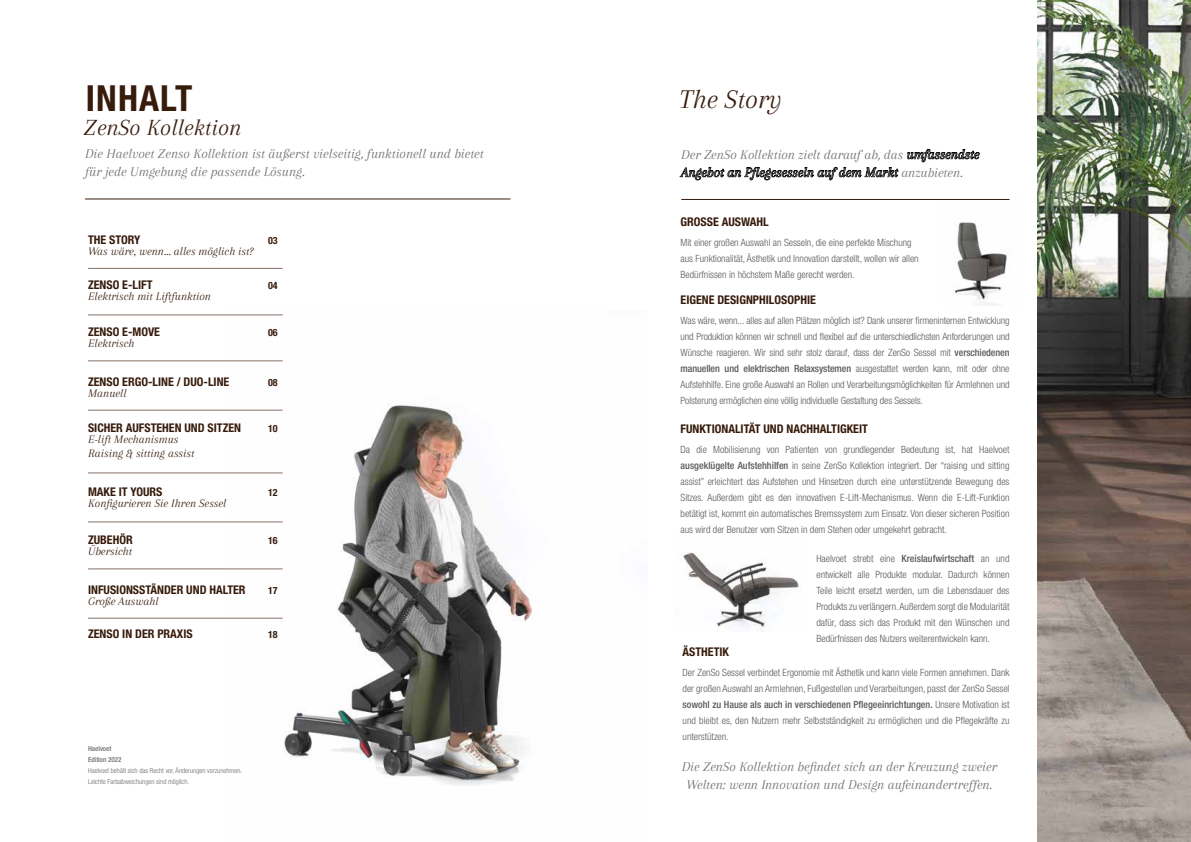
<style>
.page{position:relative;width:1191px;height:842px;background:#fff}
.page>*{position:absolute;margin:0;border:0;box-sizing:border-box;transform-origin:0 0}
.t1{font:700 condensed 36px "Helvetica Neue LT Std";letter-spacing:.03em;color:#371b0b}
.t2{font:italic 28px "Arapey";color:#371b0b}
.t3{font:italic 24px "Arapey";color:#371b0b}
.t4{font:italic 14px/18px "Arapey";color:#6d6e71}
.t5{font:700 condensed 12px "Helvetica Neue LT Std";color:#371b0b}
.t6{font:italic 12px/14px "Arapey";color:#371b0b}
.t7{font:300 condensed 10px/16px "Helvetica Neue LT Std";color:#58595b;text-align:justify}
.t8{font:700 condensed 10px "Helvetica Neue LT Std";color:#371b0b}
.t9{font:300 condensed 7px/11px "Helvetica Neue LT Std";color:#6d6e71}
.t10{font:500 condensed 7px/11px "Helvetica Neue LT Std";color:#6d6e71}
.s1{color:#000}
.s2{font-weight:500}
</style>
<div class="page">
<img style="left:1037px;top:0;width:154px;height:842px">
<img style="left:681px;top:552px;width:118px;height:75px">
<img style="left:227px;top:314px;width:308px;height:471px">
<img style="left:955px;top:199px;width:55px;height:107px">
<hr style="left:88px;top:268px;width:195px;height:1px;background:#887167">
<hr style="left:88px;top:315px;width:195px;height:1px;background:#887167">
<hr style="left:88px;top:361px;width:195px;height:1px;background:#887167">
<hr style="left:88px;top:410px;width:195px;height:1px;background:#887167">
<hr style="left:88px;top:473px;width:195px;height:1px;background:#887167">
<hr style="left:85px;top:199px;width:425px;height:1px;background:#371b0b">
<hr style="left:88px;top:569px;width:195px;height:1px;background:#887167">
<hr style="left:88px;top:522px;width:195px;height:1px;background:#887167">
<hr style="left:88px;top:618px;width:195px;height:1px;background:#887167">
<hr style="left:681px;top:199px;width:328px;height:1px;background:#371b0b">
<h1 class="t1" style="left:86px;top:76px;width:108px">INHALT</h1>
<h3 class="t3" style="left:84px;top:114px;width:159px">ZenSo Kollektion</h3>
<h3 class="t4" style="left:85px;top:145px;width:400px">Die Haelvoet Zenso Kollektion ist äußerst vielseitig, funktionell und bietet für jede Umgebung die passende Lösung.</h3>
<p class="t5" style="left:88px;top:232px;width:54px">THE STORY</p>
<p class="t8" style="left:268px;top:234px;width:11px">03</p>
<p class="t6" style="left:88px;top:244px;width:167px">Was wäre, wenn… alles möglich ist?</p>
<p class="t5" style="left:88px;top:277px;width:66px">ZENSO E-LIFT</p>
<p class="t8" style="left:268px;top:279px;width:11px">04</p>
<p class="t6" style="left:88px;top:289px;width:124px">Elektrisch mit Liftfunktion</p>
<p class="t5" style="left:88px;top:324px;width:73px">ZENSO E-MOVE</p>
<p class="t8" style="left:268px;top:326px;width:11px">06</p>
<p class="t6" style="left:88px;top:336px;width:48px">Elektrisch</p>
<p class="t5" style="left:88px;top:374px;width:143px">ZENSO ERGO-LINE / DUO-LINE</p>
<p class="t8" style="left:268px;top:376px;width:11px">08</p>
<p class="t6" style="left:88px;top:386px;width:40px">Manuell</p>
<p class="t5" style="left:88px;top:420px;width:155px">SICHER AUFSTEHEN UND SITZEN</p>
<p class="t8" style="left:268px;top:422px;width:11px">10</p>
<p class="t6" style="left:88px;top:432px;width:108px">E-lift Mechanismus<br>Raising &amp; sitting assist</p>
<p class="t5" style="left:88px;top:484px;width:76px">MAKE IT YOURS</p>
<p class="t8" style="left:268px;top:486px;width:11px">12</p>
<p class="t6" style="left:88px;top:496px;width:140px">Konfigurieren Sie Ihren Sessel</p>
<p class="t5" style="left:88px;top:532px;width:46px">ZUBEHÖR</p>
<p class="t8" style="left:268px;top:534px;width:11px">16</p>
<p class="t6" style="left:88px;top:544px;width:46px">Übersicht</p>
<p class="t5" style="left:88px;top:582px;width:159px">INFUSIONSSTÄNDER UND HALTER</p>
<p class="t8" style="left:268px;top:584px;width:11px">17</p>
<p class="t6" style="left:88px;top:594px;width:72px">Große Auswahl</p>
<p class="t5" style="left:88px;top:626px;width:106px">ZENSO IN DER PRAXIS</p>
<p class="t8" style="left:268px;top:628px;width:11px">18</p>
<p class="t10" style="left:88px;top:743px;width:35px">Haelvoet<br>Edition 2022</p>
<p class="t9" style="left:88px;top:765px;width:156px">Haelvoet behält sich das Recht vor, Änderungen vorzunehmen.<br>Leichte Farbabweichungen sind möglich.</p>
<h2 class="t2" style="left:679px;top:84px;width:104px">The Story</h2>
<h3 class="t4" style="left:681px;top:145px;width:299px">Der ZenSo Kollektion zielt darauf ab, das <span class="s1">umfassendste<br>Angebot an Pflegesesseln auf dem Markt</span> anzubieten.</h3>
<p class="t5" style="left:680px;top:214px;width:90px">GROSSE AUSWAHL</p>
<p class="t7" style="left:680px;top:234px;width:240px;text-align:left">Mit einer großen Auswahl an Sesseln, die eine perfekte Mischung aus Funktionalität, Ästhetik und Innovation darstellt, wollen wir allen<br>Bedürfnissen in höchstem Maße gerecht werden.</p>
<p class="t5" style="left:680px;top:292px;width:137px">EIGENE DESIGNPHILOSOPHIE</p>
<p class="t7" style="left:680px;top:313px;width:330px">Was wäre, wenn... alles auf allen Plätzen möglich ist? Dank unserer firmeninternen Entwicklung und Produktion können wir schnell und flexibel auf die unterschiedlichsten Anforderungen und Wünsche reagieren. Wir sind sehr stolz darauf, dass der ZenSo Sessel mit <span class="s2">verschiedenen manuellen und elektrischen Relaxsystemen</span> ausgestattet werden kann, mit oder ohne Aufstehhilfe. Eine große Auswahl an Rollen und Verarbeitungsmöglichkeiten für Armlehnen und Polsterung ermöglichen eine völlig individuelle Gestaltung des Sessels.</p>
<p class="t5" style="left:680px;top:421px;width:189px">FUNKTIONALITÄT UND NACHHALTIGKEIT</p>
<p class="t7" style="left:680px;top:441px;width:330px">Da die Mobilisierung von Patienten von grundlegender Bedeutung ist, hat Haelvoet <span class="s2">ausgeklügelte Aufstehhilfen</span> in seine ZenSo Kollektion integriert. Der “raising und sitting assist” erleichtert das Aufstehen und Hinsetzen durch eine unterstützende Bewegung des Sitzes. Außerdem gibt es den innovativen E-Lift-Mechanismus. Wenn die E-Lift-Funktion betätigt ist, kommt ein automatisches Bremssystem zum Einsatz. Von dieser sicheren Position aus wird der Benutzer vom Sitzen in dem Stehen oder umgekehrt gebracht.</p>
<p class="t7" style="left:816px;top:550px;width:195px">Haelvoet strebt eine <span class="s2">Kreislaufwirtschaft</span> an und entwickelt alle Produkte modular. Dadurch können Teile leicht ersetzt werden, um die Lebensdauer des Produkts zu verlängern. Außerdem sorgt die Modularität dafür, dass sich das Produkt mit den Wünschen und Bedürfnissen des Nutzers weiterentwickeln kann.</p>
<p class="t5" style="left:682px;top:644px;width:48px">ÄSTHETIK</p>
<p class="t7" style="left:682px;top:664px;width:328px">Der ZenSo Sessel verbindet Ergonomie mit Ästhetik und kann viele Formen annehmen. Dank der großen Auswahl an Armlehnen, Fußgestellen und Verarbeitungen, passt der ZenSo Sessel <span class="s2">sowohl zu Hause als auch in verschiedenen Pflegeeinrichtungen.</span> Unsere Motivation ist und bleibt es, den Nutzern mehr Selbstständigkeit zu ermöglichen und die Pflegekräfte zu unterstützen.</p>
<h3 class="t4" style="left:682px;top:758px;width:316px;text-align:center">Die ZenSo Kollektion befindet sich an der Kreuzung zweier<br>Welten: wenn Innovation und Design aufeinandertreffen.</h3>
</div>
